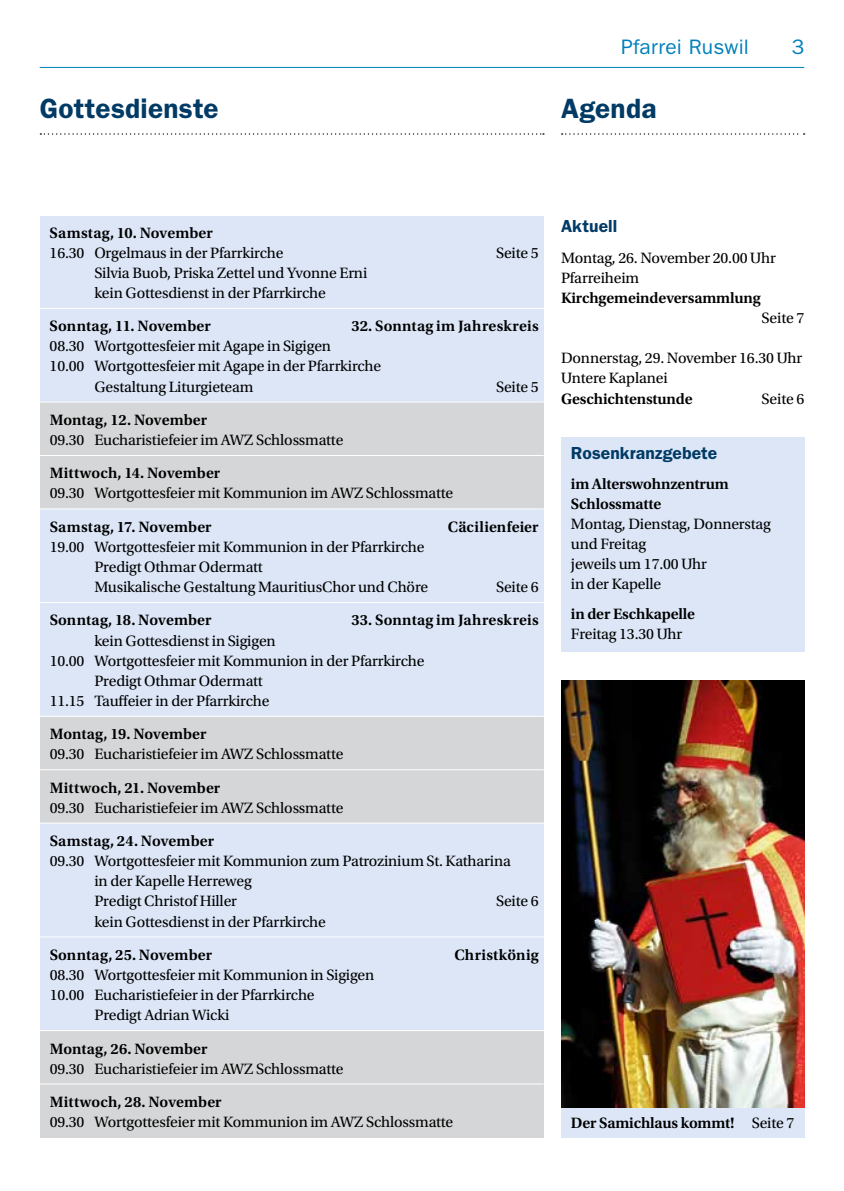
<style>
.page{position:relative;width:844px;height:1191px;background:#fff}
.page>*{position:absolute;margin:0;border:0;box-sizing:border-box;transform-origin:0 0}
.t1{font:600 28px "ITC Franklin Gothic Std";letter-spacing:.01em;color:#003a65}
.t2{font:21px "ITC Franklin Gothic Std";letter-spacing:.01em;color:#0080ba}
.t3{font:600 17.5px "ITC Franklin Gothic Std";letter-spacing:.005em;color:#003a65}
.t4{font:15.75px/20.1px "Utopia Std";letter-spacing:-.01em;color:#000}
.t5{font:600 15.75px/20.1px "Utopia Std";letter-spacing:.005em;color:#000}
.s1{font-weight:400}
</style>
<div class="page">
<hr style="left:40px;top:67px;width:764px;height:1px;background:#0080ba">
<div style="left:40px;top:249px;width:503px;height:888px;background:#d5d6d7"></div>
<svg style="left:40px;top:133px;width:504px;height:2px"></svg>
<svg style="left:561px;top:133px;width:243px;height:2px"></svg>
<div style="left:40px;top:217px;width:503px;height:185px;background:#dce6f7"></div>
<div style="left:40px;top:509px;width:503px;height:207px;background:#dce6f7"></div>
<div style="left:40px;top:823px;width:503px;height:207px;background:#dce6f7"></div>
<hr style="left:40px;top:308px;width:503px;height:1px;background:#fff">
<hr style="left:40px;top:401px;width:503px;height:1px;background:#fff">
<hr style="left:40px;top:455px;width:503px;height:1px;background:#fff">
<hr style="left:40px;top:508px;width:503px;height:1px;background:#fff">
<hr style="left:40px;top:602px;width:503px;height:1px;background:#fff">
<hr style="left:40px;top:716px;width:503px;height:1px;background:#fff">
<hr style="left:40px;top:769px;width:503px;height:1px;background:#fff">
<hr style="left:40px;top:822px;width:503px;height:1px;background:#fff">
<hr style="left:40px;top:936px;width:503px;height:1px;background:#fff">
<hr style="left:40px;top:1030px;width:503px;height:1px;background:#fff">
<hr style="left:40px;top:1083px;width:503px;height:1px;background:#fff">
<div style="left:561px;top:437px;width:243px;height:214px;background:#dce6f7"></div>
<div style="left:561px;top:1097px;width:243px;height:40px;background:#dce6f7"></div>
<img style="left:561px;top:680px;width:243px;height:427px">
<h2 class="t2" style="left:621px;top:35px;width:129px">Pfarrei Ruswil</h2>
<h2 class="t2" style="left:791px;top:35px;width:14px">3</h2>
<h1 class="t1" style="left:40px;top:92px;width:180px">Gottesdienste</h1>
<h1 class="t1" style="left:561px;top:92px;width:97px">Agenda</h1>
<p class="t5" style="left:50px;top:222px;width:165px">Samstag, 10. November</p>
<p class="t4" style="left:50px;top:243px;width:235px">16.30 Orgelmaus in der Pfarrkirche</p>
<p class="t4" style="left:496px;top:243px;width:44px">Seite 5</p>
<p class="t4" style="left:94px;top:263px;width:274px">Silvia Buob, Priska Zettel und Yvonne Erni kein Gottesdienst in der Pfarrkirche</p>
<p class="t5" style="left:50px;top:316px;width:163px">Sonntag, 11. November</p>
<p class="t5" style="left:351px;top:316px;width:189px">32. Sonntag im Jahreskreis</p>
<p class="t4" style="left:50px;top:336px;width:283px">08.30 Wortgottesfeier mit Agape in Sigigen</p>
<p class="t4" style="left:50px;top:356px;width:333px">10.00 Wortgottesfeier mit Agape in der Pfarrkirche</p>
<p class="t4" style="left:94px;top:377px;width:161px">Gestaltung Liturgieteam</p>
<p class="t4" style="left:496px;top:377px;width:44px">Seite 5</p>
<p class="t5" style="left:50px;top:410px;width:159px">Montag, 12. November</p>
<p class="t4" style="left:50px;top:430px;width:295px">09.30 Eucharistiefeier im AWZ Schlossmatte</p>
<p class="t5" style="left:50px;top:463px;width:172px">Mittwoch, 14. November</p>
<p class="t4" style="left:50px;top:483px;width:405px">09.30 Wortgottesfeier mit Kommunion im AWZ Schlossmatte</p>
<p class="t5" style="left:50px;top:517px;width:163px">Samstag, 17. November</p>
<p class="t5" style="left:448px;top:517px;width:92px">Cäcilienfeier</p>
<p class="t4" style="left:94px;top:537px;width:335px;text-indent:-45px">19.00 Wortgottesfeier mit Kommunion in der Pfarrkirche<br>Predigt Othmar Odermatt<br>Musikalische Gestaltung MauritiusChor und Chöre</p>
<p class="t4" style="left:496px;top:577px;width:44px">Seite 6</p>
<p class="t5" style="left:50px;top:610px;width:163px">Sonntag, 18. November</p>
<p class="t5" style="left:351px;top:610px;width:189px">33. Sonntag im Jahreskreis</p>
<p class="t4" style="left:94px;top:630px;width:183px">kein Gottesdienst in Sigigen</p>
<p class="t4" style="left:50px;top:651px;width:376px">10.00 Wortgottesfeier mit Kommunion in der Pfarrkirche</p>
<p class="t4" style="left:94px;top:671px;width:170px">Predigt Othmar Odermatt</p>
<p class="t4" style="left:50px;top:691px;width:221px">11.15 Tauffeier in der Pfarrkirche</p>
<p class="t5" style="left:50px;top:724px;width:158px">Montag, 19. November</p>
<p class="t4" style="left:50px;top:744px;width:295px">09.30 Eucharistiefeier im AWZ Schlossmatte</p>
<p class="t5" style="left:50px;top:777px;width:172px">Mittwoch, 21. November</p>
<p class="t4" style="left:50px;top:798px;width:295px">09.30 Eucharistiefeier im AWZ Schlossmatte</p>
<p class="t5" style="left:50px;top:831px;width:166px">Samstag, 24. November</p>
<p class="t4" style="left:94px;top:851px;width:418px;text-indent:-45px">09.30 Wortgottesfeier mit Kommunion zum Patrozinium St. Katharina in der Kapelle Herreweg<br>Predigt Christof Hiller</p>
<p class="t4" style="left:496px;top:891px;width:44px">Seite 6</p>
<p class="t4" style="left:94px;top:911px;width:233px">kein Gottesdienst in der Pfarrkirche</p>
<p class="t5" style="left:50px;top:945px;width:164px">Sonntag, 25. November</p>
<p class="t5" style="left:454px;top:945px;width:86px">Christkönig</p>
<p class="t4" style="left:50px;top:965px;width:326px">08.30 Wortgottesfeier mit Kommunion in Sigigen</p>
<p class="t4" style="left:50px;top:985px;width:266px">10.00 Eucharistiefeier in der Pfarrkirche</p>
<p class="t4" style="left:94px;top:1005px;width:136px">Predigt Adrian Wicki</p>
<p class="t5" style="left:50px;top:1038px;width:159px">Montag, 26. November</p>
<p class="t4" style="left:50px;top:1058px;width:295px">09.30 Eucharistiefeier im AWZ Schlossmatte</p>
<p class="t5" style="left:50px;top:1092px;width:173px">Mittwoch, 28. November</p>
<p class="t4" style="left:50px;top:1112px;width:405px">09.30 Wortgottesfeier mit Kommunion im AWZ Schlossmatte</p>
<p class="t3" style="left:561px;top:216px;width:58px">Aktuell</p>
<p class="t4" style="left:561px;top:248px;width:216px">Montag, 26. November 20.00 Uhr<br>Pfarreiheim</p>
<p class="t5" style="left:561px;top:288px;width:201px">Kirchgemeindeversammlung</p>
<p class="t4" style="left:761px;top:308px;width:44px">Seite 7</p>
<p class="t4" style="left:561px;top:348px;width:243px">Donnerstag, 29. November 16.30 Uhr<br>Untere Kaplanei</p>
<p class="t5" style="left:561px;top:388px;width:133px">Geschichtenstunde</p>
<p class="t4" style="left:761px;top:389px;width:44px">Seite 6</p>
<p class="t3" style="left:570px;top:442px;width:148px">Rosenkranzgebete</p>
<p class="t5" style="left:570px;top:474px;width:159px">im Alterswohnzentrum<br>Schlossmatte</p>
<p class="t4" style="left:570px;top:514px;width:201px">Montag, Dienstag, Donnerstag und Freitag<br>jeweils um 17.00 Uhr<br>in der Kapelle</p>
<p class="t5" style="left:570px;top:604px;width:126px">in der Eschkapelle</p>
<p class="t4" style="left:570px;top:624px;width:113px">Freitag 13.30 Uhr</p>
<p class="t5" style="left:570px;top:1113px;width:225px">Der Samichlaus kommt! <span class="s1">Seite 7</span></p>
</div>
